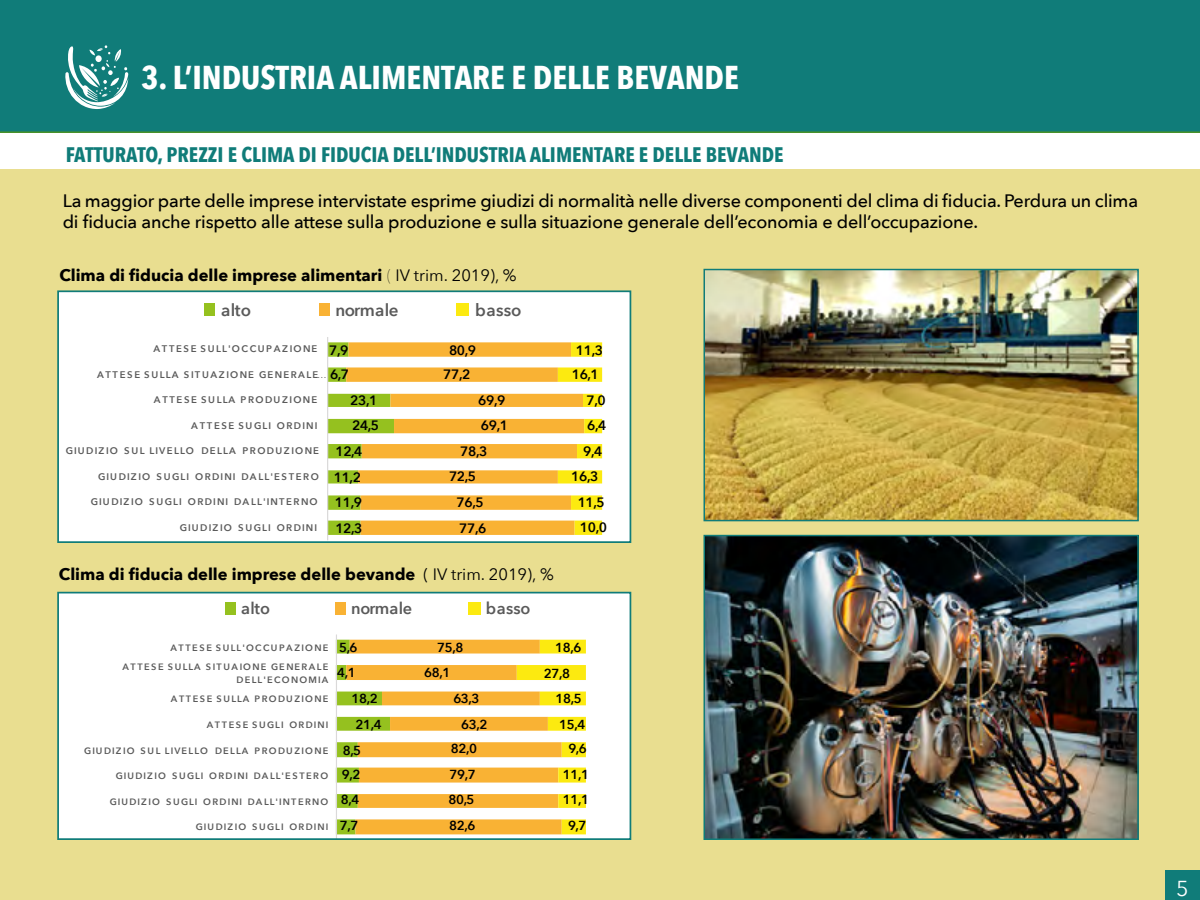
<style>
.page{position:relative;width:1200px;height:900px;background:#fff}
.page>*{position:absolute;margin:0;border:0;box-sizing:border-box;transform-origin:0 0}
.t1{font:700 33px "Avenir Next Condensed";color:#fff}
.t2{font:21.6px "Avenir Next";color:#fff}
.t3{font:700 21px "Avenir Next Condensed";color:#107c79}
.t4{font:500 18px/21.6px "Avenir Next";letter-spacing:-.01em;color:#000}
.t5{font:600 16.95px "Avenir Next";color:#5a5a5a}
.t6{font:600 16.95px "Avenir Next";letter-spacing:-.025em;color:#5a5a5a}
.t7{font:700 16.5px "Avenir Next";color:#000}
.t8{font:600 16.35px "Avenir Next";color:#5a5a5a}
.t9{font:600 16.35px "Avenir Next";letter-spacing:-.025em;color:#5a5a5a}
.t10{font:600 13.5px "Avenir Next";letter-spacing:-.025em;color:#000}
.t11{font:600 13.05px "Avenir Next";letter-spacing:-.025em;color:#000}
.t12{font:600 9.6px "Avenir Next";letter-spacing:.15em;color:#5a5a5a}
.t13{font:600 9.6px "Avenir Next";letter-spacing:.12em;color:#5a5a5a}
.t14{font:600 9.6px "Avenir Next";letter-spacing:.115em;color:#5a5a5a}
.t15{font:600 9.15px/12.6px "Avenir Next";letter-spacing:.15em;color:#5a5a5a;text-align:right}
.t16{font:600 9.15px "Avenir Next";letter-spacing:.12em;color:#5a5a5a}
.t17{font:600 9.15px "Avenir Next";letter-spacing:.115em;color:#5a5a5a}
.s1{font-weight:200}
.s2{font-weight:400}
</style>
<div class="page">
<div style="left:0;top:170px;width:1200px;height:730px;background:#e9de90"></div>
<div style="left:0;top:0;width:1200px;height:133px;background:#107c79"></div>
<div style="left:58px;top:291px;width:572px;height:251px;background:#fff"></div>
<svg style="left:328px;top:342px;width:18px;height:193px"></svg>
<svg style="left:346px;top:342px;width:212px;height:193px"></svg>
<svg style="left:558px;top:342px;width:44px;height:193px"></svg>
<hr style="left:327px;top:337px;width:1px;height:203px;background:#dad9d9">
<div style="left:204px;top:303px;width:11px;height:13px;background:#95c11f"></div>
<div style="left:319px;top:303px;width:11px;height:13px;background:#f9b234"></div>
<div style="left:457px;top:303px;width:12px;height:13px;background:#fcea10"></div>
<div style="left:57px;top:290px;width:574px;height:253px;border:2px solid #107c79"></div>
<div style="left:58px;top:593px;width:572px;height:246px;background:#fff"></div>
<div style="left:225px;top:602px;width:10px;height:12px;background:#95c11f"></div>
<div style="left:336px;top:602px;width:10px;height:12px;background:#f9b234"></div>
<div style="left:468px;top:602px;width:12px;height:12px;background:#fcea10"></div>
<svg style="left:337px;top:640px;width:249px;height:194px"></svg>
<hr style="left:336px;top:635px;width:1px;height:204px;background:#dad9d9">
<div style="left:57px;top:592px;width:574px;height:248px;border:2px solid #107c79"></div>
<div style="left:1166px;top:871px;width:34px;height:29px;background:#107c79"></div>
<img style="left:707px;top:272px;width:429px;height:246px">
<div style="left:704px;top:269px;width:435px;height:252px;border:2px solid #107c79"></div>
<img style="left:707px;top:538px;width:429px;height:299px">
<div style="left:704px;top:535px;width:435px;height:305px;border:2px solid #107c79"></div>
<svg style="left:64px;top:45px;width:64px;height:64px"></svg>
<h1 class="t1" style="left:141px;top:57px;width:599px">3. L’INDUSTRIA ALIMENTARE E DELLE BEVANDE</h1>
<p class="t3" style="left:66px;top:142px;width:719px">FATTURATO, PREZZI E CLIMA DI FIDUCIA DELL’INDUSTRIA ALIMENTARE E DELLE BEVANDE</p>
<p class="t4" style="left:63px;top:189px;width:1077px">La maggior parte delle imprese intervistate esprime giudizi di normalità nelle diverse componenti del clima di fiducia. Perdura un clima di fiducia anche rispetto alle attese sulla produzione e sulla situazione generale dell’economia e dell’occupazione.</p>
<p class="t7" style="left:59px;top:261px;width:459px">Clima di fiducia delle imprese alimentari <span class="s1">(</span> <span class="s2">IV trim. 2019), %</span></p>
<p class="t5" style="left:221px;top:296px;width:32px">alto</p>
<p class="t6" style="left:335px;top:296px;width:65px">normale</p>
<p class="t5" style="left:475px;top:296px;width:48px">basso</p>
<p class="t12" style="left:153px;top:341px;width:165px">ATTESE SULL'OCCUPAZIONE</p>
<p class="t10" style="left:329px;top:339px;width:21px">7,9</p>
<p class="t10" style="left:449px;top:339px;width:29px">80,9</p>
<p class="t10" style="left:576px;top:339px;width:29px">11,3</p>
<p class="t10" style="left:330px;top:363px;width:21px">6,7</p>
<p class="t12" style="left:97px;top:366px;width:231px">ATTESE SULLA SITUAZIONE GENERALE<span class="s2">…</span></p>
<p class="t10" style="left:443px;top:363px;width:29px">77,2</p>
<p class="t10" style="left:572px;top:363px;width:29px">16,1</p>
<p class="t12" style="left:154px;top:392px;width:165px">ATTESE SULLA PRODUZIONE</p>
<p class="t10" style="left:350px;top:389px;width:29px">23,1</p>
<p class="t10" style="left:478px;top:389px;width:29px">69,9</p>
<p class="t10" style="left:586px;top:389px;width:21px">7,0</p>
<p class="t12" style="left:191px;top:417px;width:128px">ATTESE SUGLI ORDINI</p>
<p class="t10" style="left:352px;top:414px;width:29px">24,5</p>
<p class="t10" style="left:481px;top:414px;width:29px">69,1</p>
<p class="t10" style="left:587px;top:414px;width:21px">6,4</p>
<p class="t13" style="left:66px;top:443px;width:255px">GIUDIZIO SUL LIVELLO DELLA PRODUZIONE</p>
<p class="t10" style="left:335px;top:440px;width:29px">12,4</p>
<p class="t10" style="left:460px;top:440px;width:29px">78,3</p>
<p class="t10" style="left:583px;top:440px;width:21px">9,4</p>
<p class="t12" style="left:98px;top:468px;width:222px">GIUDIZIO SUGLI ORDINI DALL'ESTERO</p>
<p class="t10" style="left:334px;top:465px;width:29px">11,2</p>
<p class="t10" style="left:449px;top:465px;width:29px">72,5</p>
<p class="t10" style="left:571px;top:465px;width:29px">16,3</p>
<p class="t13" style="left:91px;top:494px;width:228px">GIUDIZIO SUGLI ORDINI DALL'INTERNO</p>
<p class="t10" style="left:335px;top:491px;width:29px">11,9</p>
<p class="t10" style="left:457px;top:491px;width:29px">76,5</p>
<p class="t10" style="left:578px;top:491px;width:29px">11,5</p>
<p class="t14" style="left:180px;top:519px;width:139px">GIUDIZIO SUGLI ORDINI</p>
<p class="t10" style="left:335px;top:516px;width:29px">12,3</p>
<p class="t10" style="left:459px;top:516px;width:29px">77,6</p>
<p class="t10" style="left:580px;top:516px;width:29px">10,0</p>
<p class="t7" style="left:59px;top:560px;width:496px">Clima di fiducia delle imprese delle bevande <span class="s2">( IV trim. 2019), %</span></p>
<p class="t8" style="left:241px;top:595px;width:31px">alto</p>
<p class="t9" style="left:351px;top:595px;width:62px">normale</p>
<p class="t8" style="left:486px;top:595px;width:46px">basso</p>
<p class="t15" style="left:170px;top:641px;width:159px">ATTESE SULL'OCCUPAZIONE</p>
<p class="t11" style="left:339px;top:636px;width:20px">5,6</p>
<p class="t11" style="left:437px;top:636px;width:28px">75,8</p>
<p class="t11" style="left:555px;top:636px;width:28px">18,6</p>
<p class="t15" style="left:122px;top:661px;width:207px">ATTESE SULLA SITUAIONE GENERALE<br>DELL'ECONOMIA</p>
<p class="t11" style="left:337px;top:662px;width:20px">4,1</p>
<p class="t11" style="left:424px;top:662px;width:28px">68,1</p>
<p class="t11" style="left:544px;top:662px;width:28px">27,8</p>
<p class="t15" style="left:171px;top:693px;width:159px">ATTESE SULLA PRODUZIONE</p>
<p class="t11" style="left:351px;top:687px;width:28px">18,2</p>
<p class="t11" style="left:453px;top:687px;width:28px">63,3</p>
<p class="t11" style="left:556px;top:687px;width:28px">18,5</p>
<p class="t15" style="left:207px;top:718px;width:123px">ATTESE SUGLI ORDINI</p>
<p class="t11" style="left:355px;top:713px;width:28px">21,4</p>
<p class="t11" style="left:461px;top:713px;width:28px">63,2</p>
<p class="t11" style="left:559px;top:713px;width:28px">15,4</p>
<p class="t16" style="left:84px;top:743px;width:246px">GIUDIZIO SUL LIVELLO DELLA PRODUZIONE</p>
<p class="t11" style="left:343px;top:739px;width:20px">8,5</p>
<p class="t11" style="left:451px;top:738px;width:28px">82,0</p>
<p class="t11" style="left:568px;top:737px;width:20px">9,6</p>
<p class="t15" style="left:116px;top:770px;width:214px">GIUDIZIO SUGLI ORDINI DALL'ESTERO</p>
<p class="t11" style="left:342px;top:763px;width:20px">9,2</p>
<p class="t11" style="left:450px;top:763px;width:28px">79,7</p>
<p class="t11" style="left:563px;top:763px;width:28px">11,1</p>
<p class="t16" style="left:110px;top:794px;width:220px">GIUDIZIO SUGLI ORDINI DALL'INTERNO</p>
<p class="t11" style="left:341px;top:789px;width:20px">8,4</p>
<p class="t11" style="left:448px;top:789px;width:28px">80,5</p>
<p class="t11" style="left:563px;top:789px;width:28px">11,1</p>
<p class="t17" style="left:196px;top:819px;width:134px">GIUDIZIO SUGLI ORDINI</p>
<p class="t11" style="left:340px;top:814px;width:20px">7,7</p>
<p class="t11" style="left:449px;top:814px;width:28px">82,6</p>
<p class="t11" style="left:568px;top:814px;width:20px">9,7</p>
<p class="t2" style="left:1176px;top:870px;width:14px">5</p>
</div>
